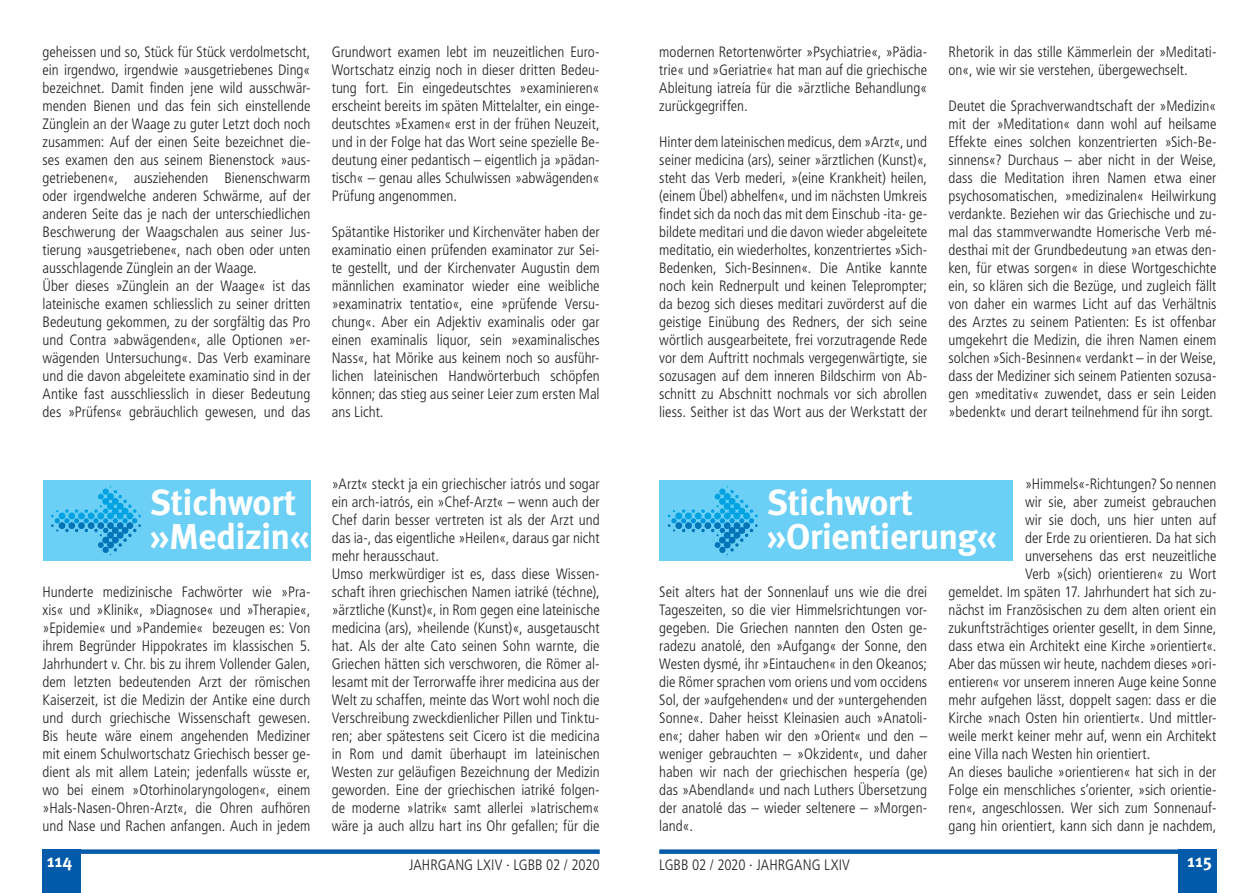
<style>
.page{position:relative;width:1259px;height:893px;background:#fff}
.page>*{position:absolute;margin:0;border:0;box-sizing:border-box;transform-origin:0 0}
.t1{font:700 36px/34.5px "Meta OT";letter-spacing:-.02em;color:#fff}
.t2{font:700 18px "Meta OT";color:#fff}
.t3{font:300 condensed 15px/18px "Frutiger LT Std";color:#231f20;text-align:justify}
</style>
<div class="page">
<div style="left:659px;top:849px;width:557px;height:5px;background:#015aaa"></div>
<div style="left:1178px;top:849px;width:38px;height:44px;background:#015aaa"></div>
<div style="left:43px;top:849px;width:38px;height:44px;background:#015aaa"></div>
<div style="left:43px;top:849px;width:557px;height:5px;background:#015aaa"></div>
<div style="left:43px;top:480px;width:267px;height:81px;background:#6bcff6"></div>
<svg style="left:51px;top:486px;width:90px;height:69px"></svg>
<div style="left:659px;top:480px;width:353px;height:81px;background:#6bcff6"></div>
<svg style="left:668px;top:486px;width:89px;height:69px"></svg>
<p class="t3" style="left:43px;top:43px;width:269px;text-align:left">geheissen und so, Stück für Stück verdolmetscht, ein irgendwo, irgendwie »ausgetriebenes Ding« bezeichnet. Damit finden jene wild ausschwär&shy;menden Bienen und das fein sich einstellende Zünglein an der Waage zu guter Letzt doch noch zusammen: Auf der einen Seite bezeichnet die&shy;ses examen den aus seinem Bienenstock »aus&shy;getriebenen«, ausziehenden Bienenschwarm oder irgendwelche anderen Schwärme, auf der anderen Seite das je nach der unterschiedlichen Beschwerung der Waagschalen aus seiner Jus&shy;tierung »ausgetriebene«, nach oben oder unten ausschlagende Zünglein an der Waage.<br>Über dieses »Zünglein an der Waage« ist das lateinische examen schliesslich zu seiner dritten Bedeutung gekommen, zu der sorgfältig das Pro und Contra »abwägenden«, alle Optionen »er&shy;wägenden Untersuchung«. Das Verb examinare und die davon abgeleitete examinatio sind in der Antike fast ausschliesslich in dieser Bedeutung des »Prüfens« gebräuchlich gewesen, und das</p>
<p class="t3" style="left:332px;top:43px;width:269px">Grundwort examen lebt im neuzeitlichen Euro-Wortschatz einzig noch in dieser dritten Bedeu&shy;tung fort. Ein eingedeutschtes »examinieren« erscheint bereits im späten Mittelalter, ein einge&shy;deutschtes »Examen« erst in der frühen Neuzeit, und in der Folge hat das Wort seine spezielle Be&shy;deutung einer pedantisch – eigentlich ja »pädan&shy;tisch« – genau alles Schulwissen »abwägenden« Prüfung angenommen.</p>
<p class="t3" style="left:332px;top:223px;width:269px">Spätantike Historiker und Kirchenväter haben der examinatio einen prüfenden examinator zur Sei&shy;te gestellt, und der Kirchenvater Augustin dem männlichen examinator wieder eine weibliche »examinatrix tentatio«, eine »prüfende Versu&shy;chung«. Aber ein Adjektiv examinalis oder gar einen examinalis liquor, sein »examinalisches Nass«, hat Mörike aus keinem noch so ausführ&shy;lichen lateinischen Handwörterbuch schöpfen können; das stieg aus seiner Leier zum ersten Mal ans Licht.</p>
<h1 class="t1" style="left:150px;top:485px;width:161px">Stichwort »Medizin«</h1>
<p class="t3" style="left:43px;top:583px;width:269px">Hunderte medizinische Fachwörter wie »Pra&shy;xis« und »Klinik«, »Diagnose« und »Therapie«, »Epidemie« und »Pandemie« bezeugen es: Von ihrem Begründer Hippokrates im klassischen 5.<br>Jahrhundert v. Chr. bis zu ihrem Vollender Galen, dem letzten bedeutenden Arzt der römischen Kaiserzeit, ist die Medizin der Antike eine durch und durch griechische Wissenschaft gewesen.<br>Bis heute wäre einem angehenden Mediziner mit einem Schulwortschatz Griechisch besser ge&shy;dient als mit allem Latein; jedenfalls wüsste er, wo bei einem »Otorhinolaryngologen«, einem »Hals-Nasen-Ohren-Arzt«, die Ohren aufhören und Nase und Rachen anfangen. Auch in jedem</p>
<p class="t3" style="left:332px;top:475px;width:269px;text-align:left">»Arzt« steckt ja ein griechischer iatrós und sogar ein arch-iatrós, ein »Chef-Arzt« – wenn auch der Chef darin besser vertreten ist als der Arzt und das ia-, das eigentliche »Heilen«, daraus gar nicht mehr herausschaut.<br>Umso merkwürdiger ist es, dass diese Wissen&shy;schaft ihren griechischen Namen iatriké (téchne), »ärztliche (Kunst)«, in Rom gegen eine lateinische medicina (ars), »heilende (Kunst)«, ausgetauscht hat. Als der alte Cato seinen Sohn warnte, die Griechen hätten sich verschworen, die Römer al&shy;lesamt mit der Terrorwaffe ihrer medicina aus der Welt zu schaffen, meinte das Wort wohl noch die Verschreibung zweckdienlicher Pillen und Tinktu&shy;ren; aber spätestens seit Cicero ist die medicina in Rom und damit überhaupt im lateinischen Westen zur geläufigen Bezeichnung der Medizin geworden. Eine der griechischen iatriké folgen&shy;de moderne »Iatrik« samt allerlei »Iatrischem« wäre ja auch allzu hart ins Ohr gefallen; für die</p>
<p class="t3" style="left:659px;top:43px;width:269px">modernen Retortenwörter »Psychiatrie«, »Pädia&shy;trie« und »Geriatrie« hat man auf die griechische Ableitung iatreía für die »ärztliche Behandlung« zurückgegriffen.</p>
<p class="t3" style="left:659px;top:133px;width:269px">Hinter dem lateinischen medicus, dem »Arzt«, und seiner medicina (ars), seiner »ärztlichen (Kunst)«, steht das Verb mederi, »(eine Krankheit) heilen, (einem Übel) abhelfen«, und im nächsten Umkreis findet sich da noch das mit dem Einschub -ita- ge&shy;bildete meditari und die davon wieder abgeleitete meditatio, ein wiederholtes, konzentriertes »Sich-Bedenken, Sich-Besinnen«. Die Antike kannte noch kein Rednerpult und keinen Teleprompter; da bezog sich dieses meditari zuvörderst auf die geistige Einübung des Redners, der sich seine wörtlich ausgearbeitete, frei vorzutragende Rede vor dem Auftritt nochmals vergegenwärtigte, sie sozusagen auf dem inneren Bildschirm von Ab&shy;schnitt zu Abschnitt nochmals vor sich abrollen liess. Seither ist das Wort aus der Werkstatt der</p>
<p class="t3" style="left:948px;top:43px;width:269px">Rhetorik in das stille Kämmerlein der »Meditati&shy;on«, wie wir sie verstehen, übergewechselt.</p>
<p class="t3" style="left:948px;top:97px;width:269px">Deutet die Sprachverwandtschaft der »Medizin« mit der »Meditation« dann wohl auf heilsame Effekte eines solchen konzentrierten »Sich-Be&shy;sinnens«? Durchaus – aber nicht in der Weise, dass die Meditation ihren Namen etwa einer psychosomatischen, »medizinalen« Heilwirkung verdankte. Beziehen wir das Griechische und zu&shy;mal das stammverwandte Homerische Verb mé&shy;desthai mit der Grundbedeutung »an etwas den&shy;ken, für etwas sorgen« in diese Wortgeschichte ein, so klären sich die Bezüge, und zugleich fällt von daher ein warmes Licht auf das Verhältnis des Arztes zu seinem Patienten: Es ist offenbar umgekehrt die Medizin, die ihren Namen einem solchen »Sich-Besinnen« verdankt – in der Weise, dass der Mediziner sich seinem Patienten sozusa&shy;gen »meditativ« zuwendet, dass er sein Leiden »bedenkt« und derart teilnehmend für ihn sorgt.</p>
<p class="t3" style="left:1025px;top:475px;width:193px">»Himmels«-Richtungen? So nennen</p>
<p class="t3" style="left:1025px;top:493px;width:193px">wir sie, aber zumeist gebrauchen</p>
<p class="t3" style="left:1025px;top:511px;width:193px">wir sie doch, uns hier unten auf</p>
<p class="t3" style="left:1025px;top:529px;width:193px">der Erde zu orientieren. Da hat sich</p>
<p class="t3" style="left:1025px;top:547px;width:193px">unversehens das erst neuzeitliche</p>
<p class="t3" style="left:1025px;top:565px;width:193px">Verb »(sich) orientieren« zu Wort</p>
<p class="t3" style="left:948px;top:583px;width:269px">gemeldet. Im späten 17. Jahrhundert hat sich zu-</p>
<p class="t3" style="left:948px;top:601px;width:269px">nächst im Französischen zu dem alten orient ein</p>
<p class="t3" style="left:948px;top:619px;width:269px">zukunftsträchtiges orienter gesellt, in dem Sinne,</p>
<p class="t3" style="left:948px;top:637px;width:269px">dass etwa ein Architekt eine Kirche »orientiert«.</p>
<p class="t3" style="left:948px;top:655px;width:269px">Aber das müssen wir heute, nachdem dieses »ori-</p>
<p class="t3" style="left:948px;top:673px;width:269px">entieren« vor unserem inneren Auge keine Sonne</p>
<p class="t3" style="left:948px;top:691px;width:269px">mehr aufgehen lässt, doppelt sagen: dass er die</p>
<p class="t3" style="left:948px;top:709px;width:269px">Kirche »nach Osten hin orientiert«. Und mittler-</p>
<p class="t3" style="left:948px;top:727px;width:269px">weile merkt keiner mehr auf, wenn ein Architekt</p>
<p class="t3" style="left:948px;top:745px;width:203px">eine Villa nach Westen hin orientiert.</p>
<p class="t3" style="left:948px;top:763px;width:269px">An dieses bauliche »orientieren« hat sich in der</p>
<p class="t3" style="left:948px;top:781px;width:269px">Folge ein menschliches s’orienter, »sich orientie-</p>
<p class="t3" style="left:948px;top:799px;width:269px">ren«, angeschlossen. Wer sich zum Sonnenauf-</p>
<p class="t3" style="left:948px;top:817px;width:269px">gang hin orientiert, kann sich dann je nachdem,</p>
<h1 class="t1" style="left:766px;top:485px;width:232px">Stichwort »Orientierung«</h1>
<p class="t3" style="left:659px;top:583px;width:269px">Seit alters hat der Sonnenlauf uns wie die drei Tageszeiten, so die vier Himmelsrichtungen vor&shy;gegeben. Die Griechen nannten den Osten ge&shy;radezu anatolé, den »Aufgang« der Sonne, den Westen dysmé, ihr »Eintauchen« in den Okeanos; die Römer sprachen vom oriens und vom occidens Sol, der »aufgehenden« und der »untergehenden Sonne«. Daher heisst Kleinasien auch »Anatoli&shy;en«; daher haben wir den »Orient« und den – weniger gebrauchten – »Okzident«, und daher haben wir nach der griechischen hespería (ge) das »Abendland« und nach Luthers Übersetzung der anatolé das – wieder seltenere – »Morgen&shy;land«.</p>
<p class="t2" style="left:47px;top:850px;width:27px">114</p>
<p class="t3" style="left:409px;top:856px;width:192px">JAHRGANG LXIV · LGBB 02 / 2020</p>
<p class="t3" style="left:659px;top:856px;width:192px">LGBB 02 / 2020 · JAHRGANG LXIV</p>
<p class="t2" style="left:1187px;top:850px;width:26px">115</p>
</div>
